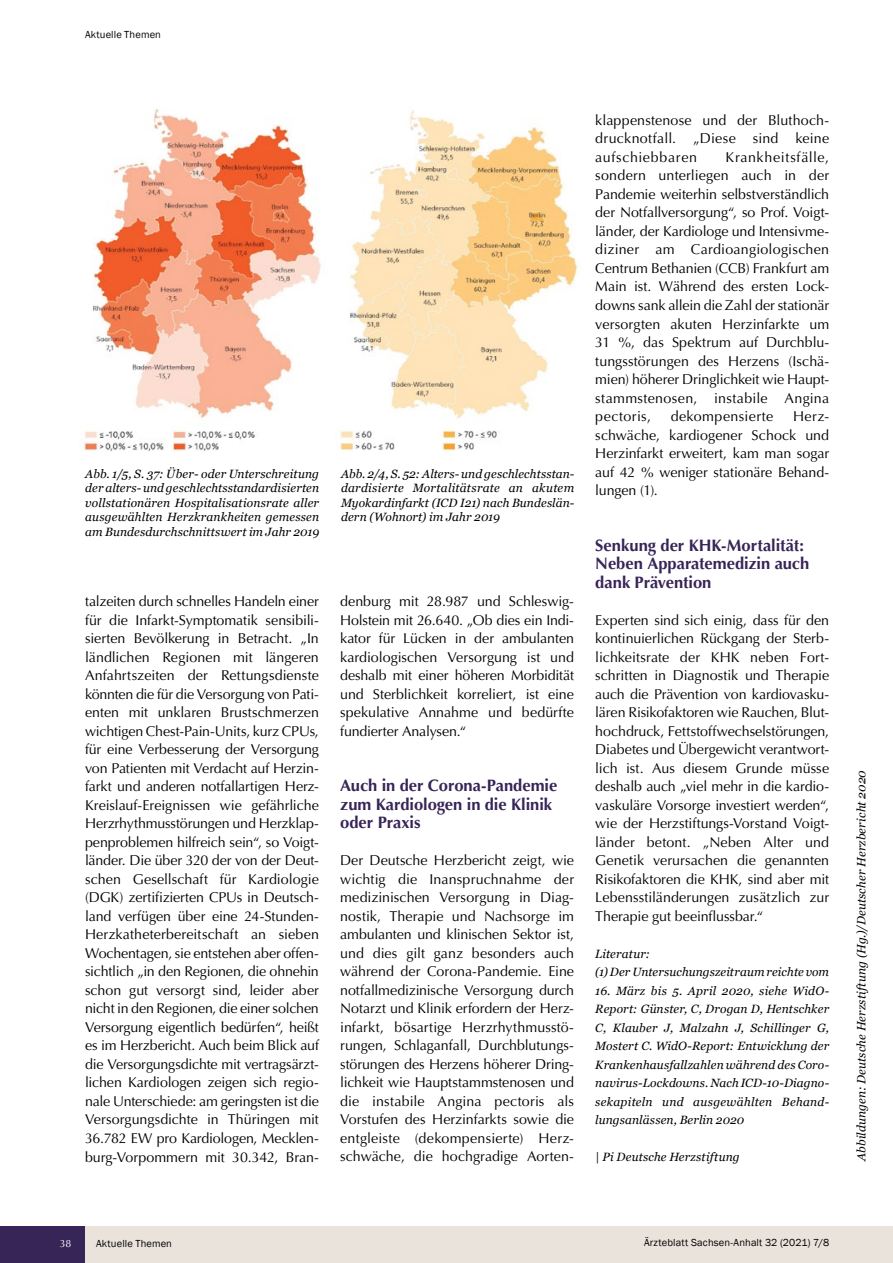
<style>
.page{position:relative;width:893px;height:1263px;background:#fff}
.page>*{position:absolute;margin:0;border:0;box-sizing:border-box;transform-origin:0 0}
.t1{font:700 16.5px/18.5px "Optima";color:#382558}
.t2{font:14.25px/18.5px "Optima LT";color:#000;text-align:justify}
.t3{font:14.25px "Optima LT";letter-spacing:.03em;color:#000}
.t4{font:italic 12px/18.5px "Georgia";letter-spacing:.01em;color:#000;text-align:justify}
.t5{font:10.5px "Franklin Gothic";letter-spacing:.01em;color:#000}
.t6{font:10.5px "Optima LT";color:#fff}
</style>
<div class="page">
<div style="left:0;top:1226px;width:893px;height:37px;background:#e9e3dc"></div>
<div style="left:0;top:1226px;width:85px;height:37px;background:#382558"></div>
<img style="left:83px;top:109px;width:238px;height:342px">
<img style="left:339px;top:110px;width:239px;height:341px">
<p class="t5" style="left:85px;top:28px;width:77px">Aktuelle Themen</p>
<p class="t4" style="left:85px;top:467px;width:235px;line-height:14.4px">Abb. 1/5, S. 37: Über- oder Unterschreitung der alters- und geschlechtsstandardisierten vollstationären Hospitalisationsrate aller ausgewählten Herzkrankheiten gemessen am Bundesdurchschnittswert im Jahr 2019</p>
<p class="t4" style="left:341px;top:467px;width:235px;line-height:14.4px">Abb. 2/4, S. 52: Alters- und geschlechtsstan&shy;dardisierte Mortalitätsrate an akutem Myokardinfarkt (ICD I21) nach Bundeslän&shy;dern (Wohnort) im Jahr 2019</p>
<p class="t2" style="left:85px;top:592px;width:235px">talzeiten durch schnelles Handeln einer für die Infarkt-Symptomatik sensibili&shy;sierten Bevölkerung in Betracht. „In ländlichen Regionen mit längeren Anfahrtszeiten der Rettungsdienste könnten die für die Versorgung von Pati&shy;enten mit unklaren Brustschmerzen wichtigen Chest-Pain-Units, kurz CPUs, für eine Verbesserung der Versorgung von Patienten mit Verdacht auf Herzin&shy;farkt und anderen notfallartigen Herz-Kreislauf-Ereignissen wie gefährliche Herzrhythmusstörungen und Herzklap&shy;penproblemen hilfreich sein“, so Voigt&shy;länder. Die über 320 der von der Deut&shy;schen Gesellschaft für Kardiologie (DGK) zertifizierten CPUs in Deutsch&shy;land verfügen über eine 24-Stunden-Herzkatheterbereitschaft an sieben Wochentagen, sie entstehen aber offen&shy;sichtlich „in den Regionen, die ohnehin schon gut versorgt sind, leider aber nicht in den Regionen, die einer solchen Versorgung eigentlich bedürfen“, heißt es im Herzbericht. Auch beim Blick auf die Versorgungsdichte mit vertragsärzt&shy;lichen Kardiologen zeigen sich regio&shy;nale Unterschiede: am geringsten ist die Versorgungsdichte in Thüringen mit 36.782 EW pro Kardiologen, Mecklen&shy;burg-Vorpommern mit 30.342, Bran-</p>
<p class="t2" style="left:340px;top:592px;width:235px">denburg mit 28.987 und Schleswig-Holstein mit 26.640. „Ob dies ein Indi&shy;kator für Lücken in der ambulanten kardiologischen Versorgung ist und deshalb mit einer höheren Morbidität und Sterblichkeit korreliert, ist eine spekulative Annahme und bedürfte fundierter Analysen.“</p>
<p class="t1" style="left:340px;top:777px;width:219px">Auch in der Corona-Pandemie zum Kardiologen in die Klinik oder Praxis</p>
<p class="t2" style="left:340px;top:851px;width:235px">Der Deutsche Herzbericht zeigt, wie wichtig die Inanspruchnahme der medizinischen Versorgung in Diag&shy;nostik, Therapie und Nachsorge im ambulanten und klinischen Sektor ist, und dies gilt ganz besonders auch während der Corona-Pandemie. Eine notfallmedizinische Versorgung durch Notarzt und Klinik erfordern der Herz&shy;infarkt, bösartige Herzrhythmusstö&shy;rungen, Schlaganfall, Durchblutungs&shy;störungen des Herzens höherer Dring&shy;lichkeit wie Hauptstammstenosen und die instabile Angina pectoris als Vorstufen des Herzinfarkts sowie die entgleiste (dekompensierte) Herz&shy;schwäche, die hochgradige Aorten-</p>
<p class="t2" style="left:595px;top:111px;width:235px">klappenstenose und der Bluthoch&shy;drucknotfall. „Diese sind keine aufschiebbaren</p>
<p class="t2" style="left:595px;top:148px;width:235px;text-indent:130px">Krankheitsfälle, sondern unterliegen auch in der Pandemie weiterhin selbstverständlich der Notfallversorgung“, so Prof. Voigt&shy;länder, der Kardiologe und Intensivme&shy;diziner am Cardioangiologischen Centrum Bethanien (CCB) Frankfurt am Main ist. Während des ersten Lock&shy;downs sank allein die Zahl der stationär versorgten akuten Herzinfarkte um 31 %, das Spektrum auf Durchblu&shy;tungsstörungen des Herzens (Ischä&shy;mien) höherer Dringlichkeit wie Haupt&shy;stammstenosen, instabile Angina pectoris,</p>
<p class="t3" style="left:671px;top:408px;width:104px">dekompensierte</p>
<p class="t2" style="left:595px;top:407px;width:235px;text-indent:198px">Herz&shy;schwäche, kardiogener Schock und Herzinfarkt erweitert, kam man sogar auf 42 % weniger stationäre Behand&shy;lungen (1).</p>
<p class="t1" style="left:595px;top:536px;width:215px">Senkung der KHK-Mortalität:<br>Neben Apparatemedizin auch dank Prävention</p>
<p class="t2" style="left:595px;top:611px;width:235px">Experten sind sich einig, dass für den kontinuierlichen Rückgang der Sterb&shy;lichkeitsrate der KHK neben Fort&shy;schritten in Diagnostik und Therapie auch die Prävention von kardiovasku&shy;lären Risikofaktoren wie Rauchen, Blut&shy;hochdruck, Fettstoffwechselstörungen, Diabetes und Übergewicht verantwort&shy;lich ist. Aus diesem Grunde müsse deshalb auch „viel mehr in die kardio&shy;vaskuläre Vorsorge investiert werden“, wie der Herzstiftungs-Vorstand Voigt&shy;länder betont. „Neben Alter und Genetik verursachen die genannten Risikofaktoren die KHK, sind aber mit Lebensstiländerungen zusätzlich zur Therapie gut beeinflussbar.“</p>
<p class="t4" style="left:595px;top:944px;width:235px">Literatur:<br>(1) Der Untersuchungszeitraum reichte vom</p>
<p class="t4" style="left:595px;top:981px;width:235px">16. März bis 5. April 2020, siehe WidO-Report: Günster, C, Drogan D, Hentschker C, Klauber J, Malzahn J, Schillinger G, Mostert C. WidO-Report: Entwicklung der Krankenhausfallzahlen während des Coro&shy;navirus-Lockdowns. Nach ICD-10-Diagno&shy;sekapiteln und ausgewählten Behand&shy;lungsanlässen, Berlin 2020</p>
<p class="t4" style="left:595px;top:1148px;width:146px">| Pi Deutsche Herzstiftung</p>
<p class="t4" style="left:852px;top:1161px;width:392px;rotate:-90deg">Abbildungen: Deutsche Herzstiftung (Hg.)/Deutscher Herzbericht 2020</p>
<p class="t6" style="left:60px;top:1237px;width:13px">38</p>
<p class="t5" style="left:644px;top:1236px;width:187px">Ärzteblatt Sachsen-Anhalt 32 (2021) 7/8</p>
<p class="t5" style="left:96px;top:1237px;width:77px">Aktuelle Themen</p>
</div>
